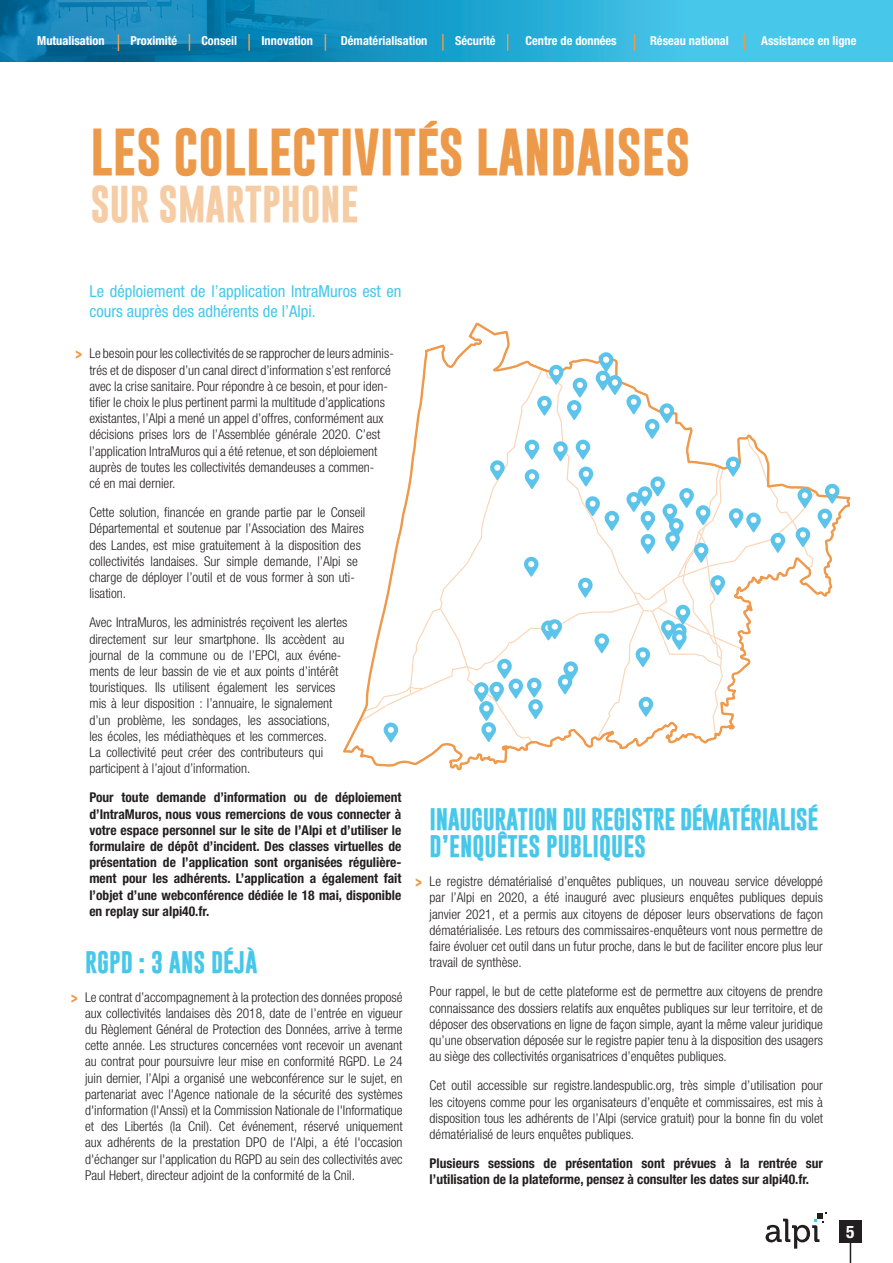
<style>
.page{position:relative;width:893px;height:1263px;background:#fff}
.page>*{position:absolute;margin:0;border:0;box-sizing:border-box;transform-origin:0 0}
.Titre_orange{font:700 48px "Gobold";color:#ed994a}
.Titre_orange_clair{font:700 37.5px "Gobold";color:#f6cca4}
.Titre_bleu{font:700 22.65px/27.2px "Gobold";letter-spacing:-.02em;color:#47c7ea}
.Titre_bleu-2{font:700 22.65px "Gobold";color:#47c7ea}
.t1{font:700 condensed 17.25px "Helvetica Neue LT Std";color:#fff}
.Chapo{font:condensed 16.5px/19.8px "Helvetica Neue LT Std";color:#47c7ea}
.Texte_courant{font:300 condensed 13.5px/16.2px "Helvetica Neue LT Std";color:#231f20;text-align:justify}
.Texte_courant-2{font:700 condensed 13.5px/16.2px "Helvetica Neue LT Std";color:#231f20;text-align:justify}
.t2{font:700 13.5px "Gobold";color:#ed994a}
.t3{font:700 condensed 12.3px "Helvetica Neue LT Std";color:#fff}
</style>
<div class="page">
<svg style="left:765px;top:1212px;width:61px;height:37px"></svg>
<svg style="left:850px;top:1243px;width:1px;height:20px"></svg>
<div style="left:839px;top:1220px;width:23px;height:23px;background:#231f20"></div>
<svg style="left:404px;top:0;width:489px;height:62px;background:#36b8df"></svg>
<img style="left:0;top:0;width:404px;height:62px">
<svg style="left:118px;top:34px;width:1px;height:17px"></svg>
<svg style="left:189px;top:34px;width:1px;height:17px"></svg>
<svg style="left:248px;top:34px;width:2px;height:17px"></svg>
<svg style="left:325px;top:34px;width:1px;height:17px"></svg>
<svg style="left:442px;top:34px;width:2px;height:17px"></svg>
<svg style="left:507px;top:34px;width:1px;height:17px"></svg>
<svg style="left:634px;top:34px;width:1px;height:17px"></svg>
<svg style="left:743px;top:34px;width:2px;height:17px"></svg>
<svg style="left:343px;top:323px;width:507px;height:447px"></svg>
<svg style="left:360px;top:352px;width:479px;height:391px"></svg>
<p class="t3" style="left:37px;top:33px;width:69px">Mutualisation</p>
<p class="t3" style="left:130px;top:33px;width:48px">Proximité</p>
<p class="t3" style="left:201px;top:33px;width:37px">Conseil</p>
<p class="t3" style="left:261px;top:33px;width:53px">Innovation</p>
<p class="t3" style="left:341px;top:33px;width:88px">Dématérialisation</p>
<p class="t3" style="left:455px;top:33px;width:42px">Sécurité</p>
<p class="t3" style="left:525px;top:33px;width:93px">Centre de données</p>
<p class="t3" style="left:650px;top:33px;width:80px">Réseau national</p>
<p class="t3" style="left:761px;top:33px;width:97px">Assistance en ligne</p>
<p class="Titre_orange" style="left:90px;top:120px;width:602px">LES COLLECTIVITÉS LANDAISES</p>
<p class="Titre_orange_clair" style="left:90px;top:180px;width:270px">SUR SMARTPHONE</p>
<p class="Chapo" style="left:89px;top:281px;width:314px">Le déploiement de l’application IntraMuros est en cours auprès des adhérents de l’Alpi.</p>
<p class="Texte_courant" style="left:89px;top:345px;width:306px;text-align:left">Le besoin pour les collectivités de se rapprocher de leurs adminis&shy;trés et de disposer d’un canal direct d’information s’est renforcé avec la crise sanitaire. Pour répondre à ce besoin, et pour iden&shy;tifier le choix le plus pertinent parmi la multitude d’applications existantes, l’Alpi a mené un appel d’offres, conformément aux décisions prises lors de l’Assemblée générale 2020. C’est l’application IntraMuros qui a été retenue, et son déploiement auprès de toutes les collectivités demandeuses a commen-<br>cé en mai dernier.</p>
<p class="Texte_courant" style="left:89px;top:504px;width:278px;text-align:left">Cette solution, financée en grande partie par le Conseil Départemental et soutenue par l’Association des Maires des Landes, est mise gratuitement à la disposition des collectivités landaises. Sur simple demande, l’Alpi se charge de déployer l’outil et de vous former à son uti&shy;lisation.</p>
<p class="Texte_courant" style="left:89px;top:614px;width:259px;text-align:left">Avec IntraMuros, les administrés reçoivent les alertes directement sur leur smartphone. Ils accèdent au journal de la commune ou de l’EPCI, aux événe&shy;ments de leur bassin de vie et aux points d’intérêt touristiques. Ils utilisent également les services mis à leur disposition : l’annuaire, le signalement d’un problème, les sondages, les associations,<br>les écoles, les médiathèques et les commerces.<br>La collectivité peut créer des contributeurs qui participent à l’ajout d’information.</p>
<p class="Texte_courant-2" style="left:89px;top:789px;width:314px">Pour toute demande d’information ou de déploiement d’IntraMuros, nous vous remercions de vous connecter à votre espace personnel sur le site de l’Alpi et d’utiliser le formulaire de dépôt d’incident. Des classes virtuelles de présentation de l’application sont organisées régulière&shy;ment pour les adhérents. L’application a également fait l’objet d’une webconférence dédiée le 18 mai, disponible en replay sur alpi40.fr.</p>
<p class="t2" style="left:75px;top:345px;width:9px">&gt;</p>
<p class="Titre_bleu-2" style="left:85px;top:947px;width:174px">RGPD : 3 ANS DÉJÀ</p>
<p class="Texte_courant" style="left:85px;top:989px;width:319px">Le contrat d’accompagnement à la protection des données proposé aux collectivités landaises dès 2018, date de l’entrée en vigueur du Règlement Général de Protection des Données, arrive à terme cette année. Les structures concernées vont recevoir un avenant au contrat pour poursuivre leur mise en conformité RGPD. Le 24 juin dernier, l’Alpi a organisé une webconférence sur le sujet, en partenariat avec l'Agence nationale de la sécurité des systèmes d'information (l'Anssi) et la Commission Nationale de l'Informatique et des Libertés (la Cnil). Cet événement, réservé uniquement aux adhérents de la prestation DPO de l'Alpi, a été l'occasion d'échanger sur l'application du RGPD au sein des collectivités avec Paul Hebert, directeur adjoint de la conformité de la Cnil.</p>
<p class="t2" style="left:71px;top:989px;width:9px">&gt;</p>
<p class="Titre_bleu" style="left:430px;top:806px;width:390px">INAUGURATION DU REGISTRE DÉMATÉRIALISÉ<br>D’ENQUÊTES PUBLIQUES</p>
<p class="Texte_courant" style="left:430px;top:873px;width:395px">Le registre dématérialisé d’enquêtes publiques, un nouveau service développé par l’Alpi en 2020, a été inauguré avec plusieurs enquêtes publiques depuis janvier 2021, et a permis aux citoyens de déposer leurs observations de façon dématérialisée. Les retours des commissaires-enquêteurs vont nous permettre de faire évoluer cet outil dans un futur proche, dans le but de faciliter encore plus leur travail de synthèse.</p>
<p class="Texte_courant" style="left:430px;top:983px;width:395px">Pour rappel, le but de cette plateforme est de permettre aux citoyens de prendre connaissance des dossiers relatifs aux enquêtes publiques sur leur territoire, et de déposer des observations en ligne de façon simple, ayant la même valeur juridique qu’une observation déposée sur le registre papier tenu à la disposition des usagers au siège des collectivités organisatrices d’enquêtes publiques.</p>
<p class="Texte_courant" style="left:430px;top:1077px;width:395px">Cet outil accessible sur registre.landespublic.org, très simple d’utilisation pour les citoyens comme pour les organisateurs d’enquête et commissaires, est mis à disposition tous les adhérents de l’Alpi (service gratuit) pour la bonne fin du volet dématérialisé de leurs enquêtes publiques.</p>
<p class="Texte_courant-2" style="left:430px;top:1155px;width:395px">Plusieurs sessions de présentation sont prévues à la rentrée sur l’utilisation de la plateforme, pensez à consulter les dates sur alpi40.fr.</p>
<p class="t2" style="left:415px;top:873px;width:9px">&gt;</p>
<p class="t1" style="left:846px;top:1221px;width:10px">5</p>
</div>
